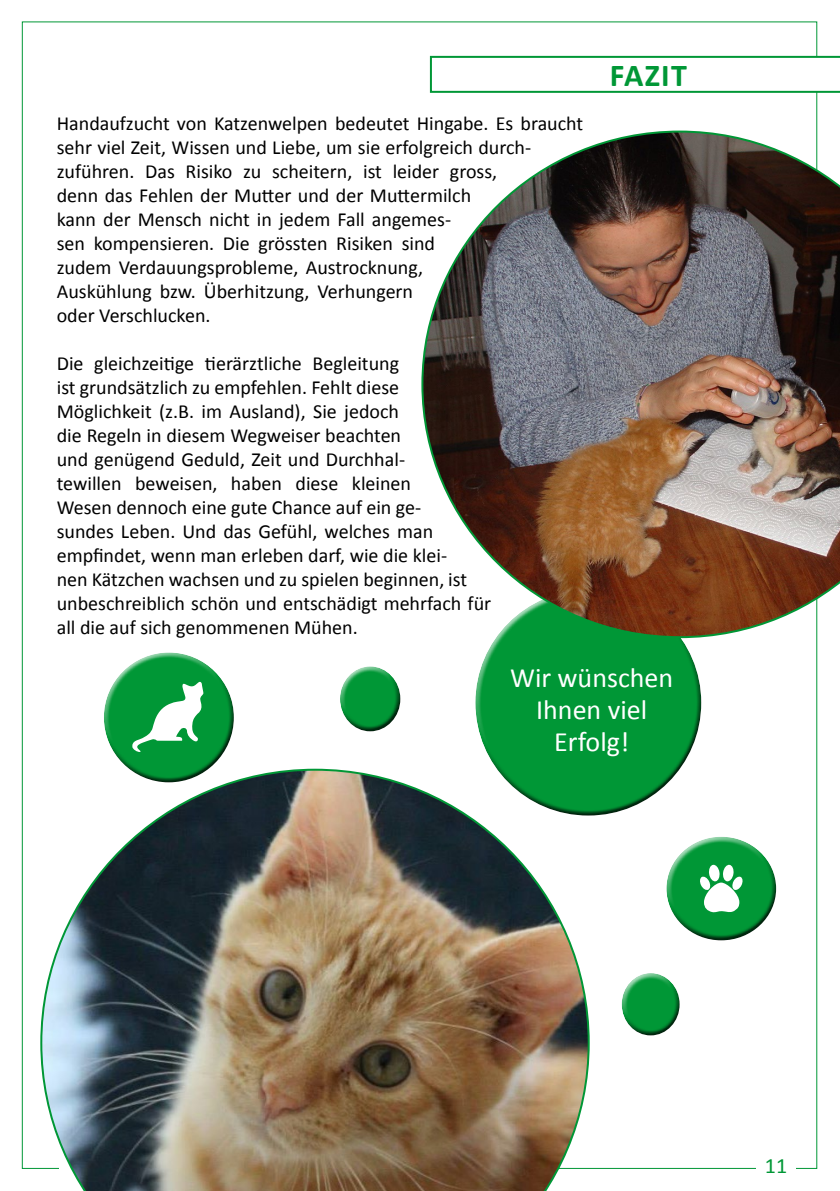
<style>
.page{position:relative;width:840px;height:1191px;background:#fff}
.page>*{position:absolute;margin:0;border:0;box-sizing:border-box;transform-origin:0 0}
.t1{font:700 32px "Calibri";color:#009736}
.t2{font:28px/32px "Calibri";color:#fff;text-align:center}
.t3{font:22px "Calibri";color:#009736}
.t4{font:20px/24px "Calibri";color:#000}
</style>
<div class="page">
<div style="left:615px;top:967px;width:64px;height:55px;background:#fff;opacity:.75"></div>
<div style="left:621px;top:982px;width:64px;height:53px;background:#000;opacity:.75"></div>
<div style="left:469px;top:584px;width:220px;height:172px;background:#fff;opacity:.75"></div>
<div style="left:480px;top:625px;width:226px;height:191px;background:#000;opacity:.75"></div>
<svg style="left:429px;top:56px;width:410px;height:37px"></svg>
<img style="left:421px;top:131px;width:418px;height:507px">
<img style="left:40px;top:768px;width:549px;height:423px">
<div style="left:98px;top:646px;width:131px;height:104px;background:#fff;opacity:.75"></div>
<div style="left:106px;top:673px;width:134px;height:110px;background:#000;opacity:.75"></div>
<div style="left:660px;top:830px;width:113px;height:84px;background:#fff;opacity:.75"></div>
<div style="left:667px;top:853px;width:114px;height:88px;background:#000;opacity:.75"></div>
<svg style="left:132px;top:682px;width:71px;height:70px"></svg>
<svg style="left:699px;top:864px;width:43px;height:49px"></svg>
<div style="left:334px;top:660px;width:66px;height:58px;background:#fff;opacity:.75"></div>
<div style="left:339px;top:675px;width:67px;height:58px;background:#000;opacity:.75"></div>
<h1 class="t1" style="left:609px;top:56px;width:78px">fazit</h1>
<p class="t4" style="left:57px;top:110px;width:527px">Handaufzucht von Katzenwelpen bedeutet Hingabe. Es braucht sehr viel Zeit, Wissen und Liebe, um sie erfolgreich durch&shy;zuführen. Das Risiko zu scheitern, ist leider gross,<br>denn das Fehlen der Mutter und der Muttermilch<br>kann der Mensch nicht in jedem Fall angemes-<br>sen kompensieren. Die grössten Risiken sind<br>zudem Verdauungsprobleme, Austrocknung,<br>Auskühlung bzw. Überhitzung, Verhungern<br>oder Verschlucken.</p>
<p class="t4" style="left:57px;top:350px;width:435px">Die gleichzeitige tierärztliche Begleitung<br>ist grundsätzlich zu empfehlen. Fehlt diese Möglichkeit (z.B. im Ausland), Sie jedoch<br>die Regeln in diesem Wegweiser beachten<br>und genügend Geduld, Zeit und Durchhal-<br>tewillen beweisen, haben diese kleinen<br>Wesen dennoch eine gute Chance auf ein ge-<br>sundes Leben. Und das Gefühl, welches man empfindet, wenn man erleben darf, wie die klei-<br>nen Kätzchen wachsen und zu spielen beginnen, ist unbeschreiblich schön und entschädigt mehrfach für all die auf sich genommenen Mühen.</p>
<h2 class="t2" style="left:510px;top:661px;width:164px">Wir wünschen<br>Ihnen viel<br>Erfolg!</h2>
<p class="t3" style="left:764px;top:1152px;width:24px">11</p>
</div>
